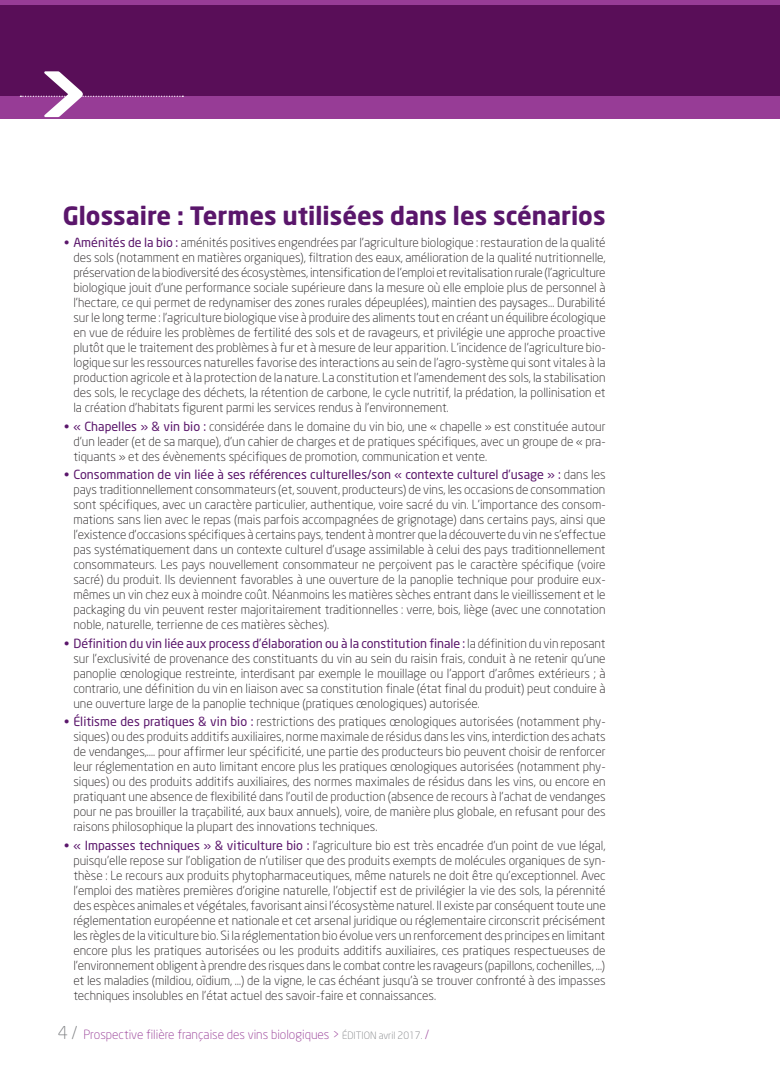
<style>
.page{position:relative;width:780px;height:1088px;background:#fff}
.page>*{position:absolute;margin:0;border:0;box-sizing:border-box;transform-origin:0 0}
.t1{font:700 90px "Neo Sans";color:#fff}
.titre_partie{font:700 25px "Neo Sans";color:#5a166b}
.t2{font:300 12.5px/15px "Neo Sans";color:#231f20;text-align:justify}
.t3{font:300 12.5px "Neo Sans";color:#973c96}
.s1{font-weight:400;color:#5a166b}
.s2{font-size:17.5px;color:#808285}
.s3{font-size:10px;color:#808285}
</style>
<div class="page">
<div style="left:0;top:0;width:780px;height:96px;background:#973c96"></div>
<svg style="left:0;top:5px;width:780px;height:113px;background:#641663"></svg>
<svg style="left:20px;top:96px;width:163px;height:1px"></svg>
<h1 class="t1" style="left:35px;top:38px;width:60px">&gt;</h1>
<p class="titre_partie" style="left:63px;top:200px;width:544px">Glossaire : Termes utilisées dans les scénarios</p>
<p class="t2" style="left:73px;top:235px;width:534px;text-indent:-9px"><span class="s1">• Aménités de la bio :</span> aménités positives engendrées par l’agriculture biologique : restauration de la qualité des sols (notamment en matières organiques), filtration des eaux, amélioration de la qualité nutritionnelle, préservation de la biodiversité des écosystèmes, intensification de l’emploi et revitalisation rurale (l’agriculture biologique jouit d’une performance sociale supérieure dans la mesure où elle emploie plus de personnel à l’hectare, ce qui permet de redynamiser des zones rurales dépeuplées), maintien des paysages… Durabilité sur le long terme : l’agriculture biologique vise à produire des aliments tout en créant un équilibre écologique en vue de réduire les problèmes de fertilité des sols et de ravageurs, et privilégie une approche proactive plutôt que le traitement des problèmes à fur et à mesure de leur apparition. L’incidence de l’agriculture bio&shy;logique sur les ressources naturelles favorise des interactions au sein de l’agro-système qui sont vitales à la production agricole et à la protection de la nature. La constitution et l’amendement des sols, la stabilisation des sols, le recyclage des déchets, la rétention de carbone, le cycle nutritif, la prédation, la pollinisation et la création d’habitats figurent parmi les services rendus à l’environnement.</p>
<p class="t2" style="left:73px;top:419px;width:533px;text-indent:-9px"><span class="s1">• « Chapelles » &amp; vin bio :</span> considérée dans le domaine du vin bio, une « chapelle » est constituée autour d’un leader (et de sa marque), d’un cahier de charges et de pratiques spécifiques, avec un groupe de « pra&shy;tiquants » et des évènements spécifiques de promotion, communication et vente.</p>
<p class="t2" style="left:73px;top:467px;width:534px;text-indent:-9px"><span class="s1">• Consommation de vin liée à ses références culturelles/son « contexte culturel d’usage » :</span> dans les pays traditionnellement consommateurs (et, souvent, producteurs) de vins, les occasions de consommation sont spécifiques, avec un caractère particulier, authentique, voire sacré du vin. L’importance des consom&shy;mations sans lien avec le repas (mais parfois accompagnées de grignotage) dans certains pays, ainsi que l’existence d’occasions spécifiques à certains pays, tendent à montrer que la découverte du vin ne s’effectue pas systématiquement dans un contexte culturel d’usage assimilable à celui des pays traditionnellement consommateurs. Les pays nouvellement consommateur ne perçoivent pas le caractère spécifique (voire sacré) du produit. Ils deviennent favorables à une ouverture de la panoplie technique pour produire eux&shy;mêmes un vin chez eux à moindre coût. Néanmoins les matières sèches entrant dans le vieillissement et le packaging du vin peuvent rester majoritairement traditionnelles : verre, bois, liège (avec une connotation noble, naturelle, terrienne de ces matières sèches).</p>
<p class="t2" style="left:73px;top:636px;width:533px;text-indent:-9px"><span class="s1">• Définition du vin liée aux process d’élaboration ou à la constitution finale :</span> la définition du vin reposant sur l’exclusivité de provenance des constituants du vin au sein du raisin frais, conduit à ne retenir qu’une panoplie œnologique restreinte, interdisant par exemple le mouillage ou l’apport d’arômes extérieurs ; à contrario, une définition du vin en liaison avec sa constitution finale (état final du produit) peut conduire à une ouverture large de la panoplie technique (pratiques œnologiques) autorisée.</p>
<p class="t2" style="left:73px;top:714px;width:534px;text-indent:-9px"><span class="s1">• Élitisme des pratiques &amp; vin bio :</span> restrictions des pratiques œnologiques autorisées (notamment phy&shy;siques) ou des produits additifs auxiliaires, norme maximale de résidus dans les vins, interdiction des achats de vendanges,…. pour affirmer leur spécificité, une partie des producteurs bio peuvent choisir de renforcer leur réglementation en auto limitant encore plus les pratiques œnologiques autorisées (notamment phy&shy;siques) ou des produits additifs auxiliaires, des normes maximales de résidus dans les vins, ou encore en pratiquant une absence de flexibilité dans l’outil de production (absence de recours à l’achat de vendanges pour ne pas brouiller la traçabilité, aux baux annuels), voire, de manière plus globale, en refusant pour des raisons philosophique la plupart des innovations techniques.</p>
<p class="t2" style="left:73px;top:838px;width:534px;text-indent:-9px"><span class="s1">• « Impasses techniques » &amp; viticulture bio :</span> l’agriculture bio est très encadrée d’un point de vue légal, puisqu’elle repose sur l’obligation de n’utiliser que des produits exempts de molécules organiques de syn&shy;thèse : Le recours aux produits phytopharmaceutiques, même naturels ne doit être qu’exceptionnel. Avec l’emploi des matières premières d’origine naturelle, l’objectif est de privilégier la vie des sols, la pérennité des espèces animales et végétales, favorisant ainsi l’écosystème naturel. Il existe par conséquent toute une réglementation européenne et nationale et cet arsenal juridique ou réglementaire circonscrit précisément les règles de la viticulture bio. Si la réglementation bio évolue vers un renforcement des principes en limitant encore plus les pratiques autorisées ou les produits additifs auxiliaires, ces pratiques respectueuses de l’environnement obligent à prendre des risques dans le combat contre les ravageurs (papillons, cochenilles, …) et les maladies (mildiou, oïdium, …) de la vigne, le cas échéant jusqu’à se trouver confronté à des impasses techniques insolubles en l’état actuel des savoir-faire et connaissances.</p>
<p class="t3" style="left:58px;top:1027px;width:373px"><span class="s2">4 /</span> Prospective filière française des vins biologiques &gt; <span class="s3">ÉDITION avril 2017.</span> /</p>
</div>
